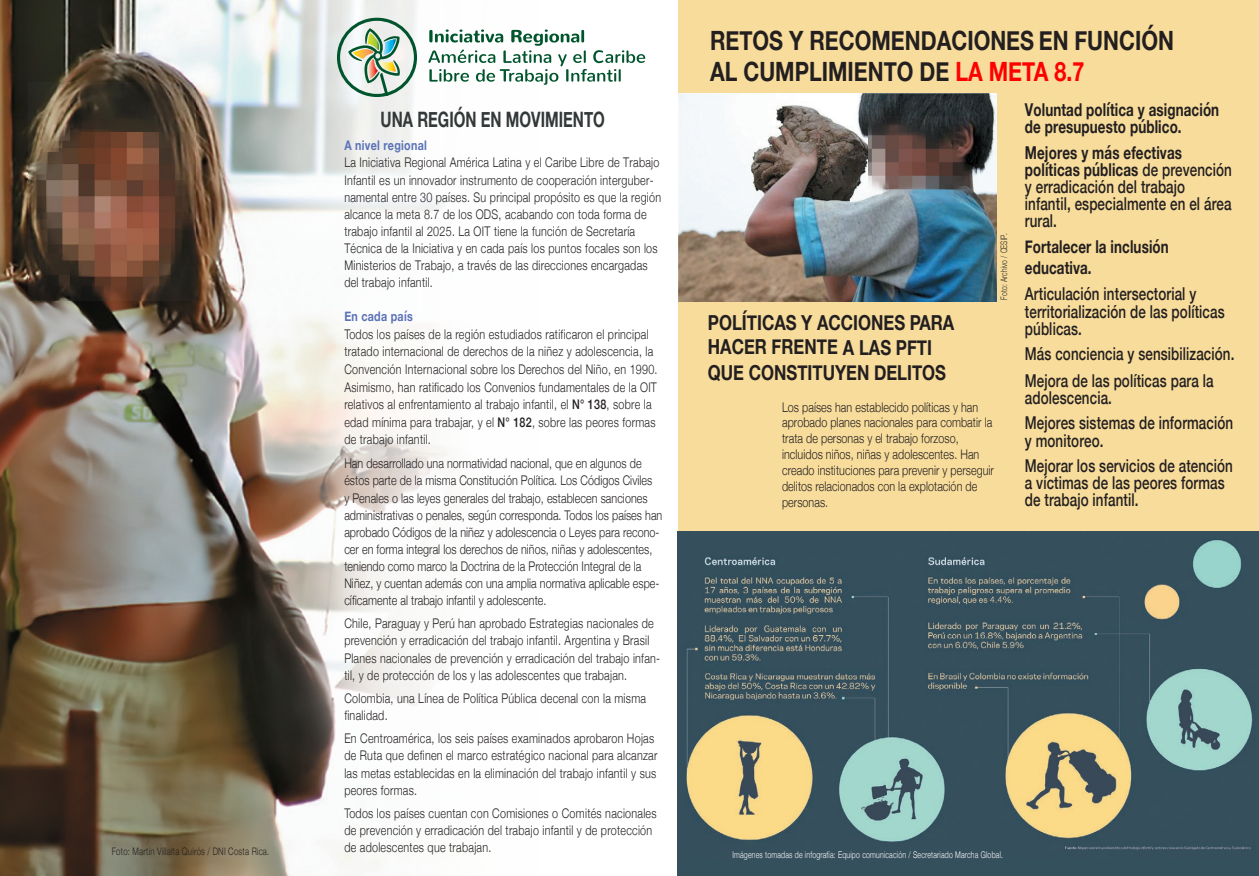
<style>
.page{position:relative;width:1259px;height:876px;background:#fff}
.page>*{position:absolute;margin:0;border:0;box-sizing:border-box;transform-origin:0 0}
.t1{font:700 26.55px/30.8px "Helvetica Neue";color:#231f20;scale:.81 1}
.t2{font:700 21.3px "Helvetica Neue";color:#333838;scale:.71 1}
.t3{font:700 20.7px/26px "Helvetica Neue";color:#231f20;scale:.81 1}
.t4{font:500 17.7px/17.2px "Helvetica Neue";letter-spacing:.01em;color:#231f20;scale:.76 1}
.t5{font:700 17.7px/17.2px "Helvetica Neue";letter-spacing:.01em;color:#231f20;scale:.76 1}
.t6{font:300 13.35px/17.1px "Helvetica Neue";letter-spacing:.025em;color:#231f20;scale:.81 1}
.t7{font:300 13.35px/17.1px "Helvetica Neue";letter-spacing:.005em;color:#231f20;scale:.81 1}
.t8{font:300 10.35px "Helvetica Neue";letter-spacing:.025em;color:#231f20;scale:.76 1}
.t9{font:300 9.15px "Helvetica Neue";letter-spacing:.025em;color:#fff;scale:.76 1}
.t10{font:300 9px "Helvetica Neue";letter-spacing:.025em;color:#231f20;scale:.74 1}
.s1{font-weight:700;color:#5a72b7}
.s2{font-weight:500}
.s3{color:#f00}
.s4{font-weight:700}
</style>
<div class="page">
<img style="left:0;top:0;width:447px;height:876px">
<div style="left:678px;top:0;width:581px;height:876px;background:#f7dc9b"></div>
<svg style="left:428px;top:29px;width:217px;height:56px"></svg>
<svg style="left:337px;top:18px;width:80px;height:79px"></svg>
<img style="left:678px;top:94px;width:319px;height:207px">
<img style="left:677px;top:532px;width:582px;height:344px">
<img style="left:29px;top:83px;width:167px;height:218px">
<img style="left:869px;top:117px;width:103px;height:86px">
<p class="t8" style="left:112px;top:843px;width:209px">Foto: Martín Villalta Quirós / DNI Costa Rica.</p>
<p class="t2" style="left:381px;top:103px;width:317px">UNA REGIÓN EN MOVIMIENTO</p>
<p class="t6" style="left:344px;top:136px;width:393px"><span class="s1">A nivel regional<br></span>La Iniciativa Regional América Latina y el Caribe Libre de Trabajo Infantil es un innovador instrumento de cooperación interguber&shy;namental entre 30 países. Su principal propósito es que la región alcance la meta 8.7 de los ODS, acabando con toda forma de trabajo infantil al 2025. La OIT tiene la función de Secretaría Técnica de la Iniciativa y en cada país los puntos focales son los Ministerios de Trabajo, a través de las direcciones encargadas del trabajo infantil.</p>
<p class="t6" style="left:344px;top:306px;width:388px;line-height:17.7px"><span class="s1">En cada país<br></span>Todos los países de la región estudiados ratificaron el principal tratado internacional de derechos de la niñez y adolescencia, la Convención Internacional sobre los Derechos del Niño, en 1990.<br>Asimismo, han ratificado los Convenios fundamentales de la OIT relativos al enfrentamiento al trabajo infantil, el <span class="s2">N° 138</span>, sobre la edad mínima para trabajar, y el <span class="s2">N° 182</span>, sobre las peores formas de trabajo infantil.</p>
<p class="t7" style="left:344px;top:454px;width:394px">Han desarrollado una normatividad nacional, que en algunos de éstos parte de la misma Constitución Política. Los Códigos Civiles<br>y Penales o las leyes generales del trabajo, establecen sanciones administrativas o penales, según corresponda. Todos los países han aprobado Códigos de la niñez y adolescencia o Leyes para recono&shy;cer en forma integral los derechos de niños, niñas y adolescentes, teniendo como marco la Doctrina de la Protección Integral de la Niñez, y cuentan además con una amplia normativa aplicable espe&shy;cíficamente al trabajo infantil y adolescente.</p>
<p class="t6" style="left:344px;top:614px;width:391px">Chile, Paraguay y Perú han aprobado Estrategias nacionales de prevención y erradicación del trabajo infantil. Argentina y Brasil Planes nacionales de prevención y erradicación del trabajo infan&shy;til, y de protección de los y las adolescentes que trabajan.</p>
<p class="t6" style="left:344px;top:689px;width:374px">Colombia, una Línea de Política Pública decenal con la misma finalidad.</p>
<p class="t6" style="left:344px;top:729px;width:388px">En Centroamérica, los seis países examinados aprobaron Hojas de Ruta que definen el marco estratégico nacional para alcanzar las metas establecidas en la eliminación del trabajo infantil y sus peores formas.</p>
<p class="t6" style="left:344px;top:804px;width:387px">Todos los países cuentan con Comisiones o Comités nacionales de prevención y erradicación del trabajo infantil y de protección de adolescentes que trabajan.</p>
<p class="t1" style="left:710px;top:26px;width:574px">RETOS Y RECOMENDACIONES EN FUNCIÓN<br>AL CUMPLIMIENTO DE <span class="s3">LA META 8.7</span></p>
<p class="t3" style="left:708px;top:310px;width:306px">POLÍTICAS Y ACCIONES PARA</p>
<p class="t3" style="left:708px;top:334px;width:295px">HACER FRENTE A LAS PFTI<br>QUE CONSTITUYEN DELITOS</p>
<p class="t10" style="left:996px;top:300px;width:91px;rotate:-90deg">Foto: Archivo / CESIP.</p>
<p class="t7" style="left:782px;top:398px;width:263px;line-height:15.9px">Los países han establecido políticas y han aprobado planes nacionales para combatir la trata de personas y el trabajo forzoso, incluidos niños, niñas y adolescentes. Han creado instituciones para prevenir y perseguir delitos relacionados con la explotación de personas.</p>
<p class="t5" style="left:1025px;top:101px;width:257px">Voluntad política y asignación de presupuesto público.</p>
<p class="t4" style="left:1025px;top:142px;width:274px"><span class="s4">Mejores y más efectivas políticas públicas</span> de prevención y erradicación del trabajo infantil, especialmente en el área rural.</p>
<p class="t5" style="left:1025px;top:236px;width:191px;line-height:21.3px">Fortalecer la inclusión educativa.</p>
<p class="t4" style="left:1025px;top:284px;width:264px">Articulación intersectorial y territorialización de las políticas públicas.</p>
<p class="t4" style="left:1025px;top:339px;width:277px;line-height:26.2px">Más conciencia y sensibilización.<br>Mejora de las políticas para la</p>
<p class="t4" style="left:1025px;top:383px;width:276px;line-height:25.5px">adolescencia.<br>Mejores sistemas de información</p>
<p class="t4" style="left:1025px;top:426px;width:275px;line-height:25.5px">y monitoreo.<br>Mejorar los servicios de atención</p>
<p class="t4" style="left:1025px;top:473px;width:264px">a víctimas de las peores formas de trabajo infantil.</p>
<p class="t9" style="left:732px;top:847px;width:357px">Imágenes tomadas de infografía: Equipo comunicación / Secretariado Marcha Global.</p>
</div>
